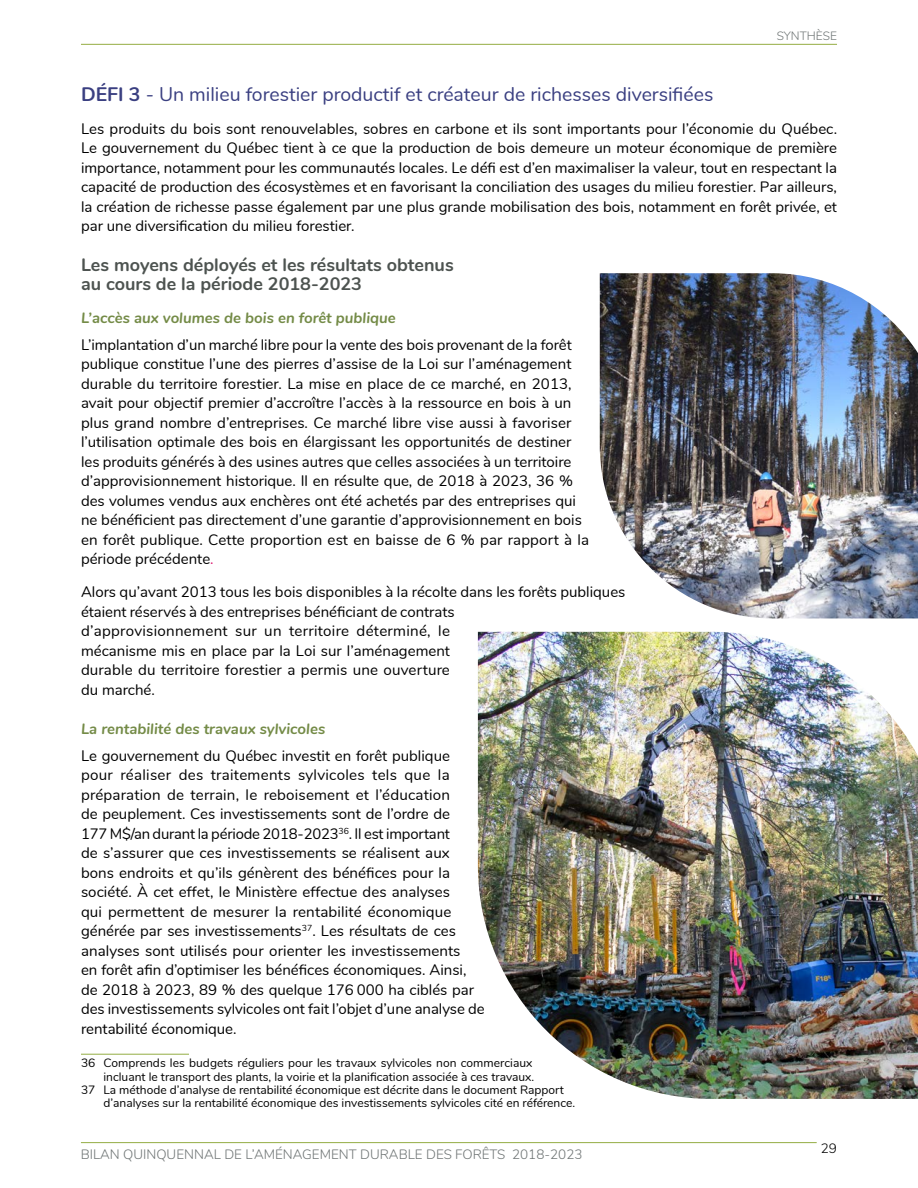
<style>
.page{position:relative;width:918px;height:1188px;background:#fff}
.page>*{position:absolute;margin:0;border:0;box-sizing:border-box;transform-origin:0 0}
.t1{font:19.5px "Nunito";color:#3a3f81}
.t2{font:700 18px/19.5px "Nunito";color:#4d5350}
.t3{font:15px/19.5px "Nunito";color:#000}
.t4{font:italic 700 15px "Nunito";color:#748b47}
.t5{font:300 13.5px "Nunito";color:#6d7373}
.t6{font:300 13.5px "Nunito";color:#000}
.Notes{font:12px/13.2px "Nunito";color:#000;text-align:right}
.t7{font:300 12px "Nunito";letter-spacing:-.005em;color:#6d7373}
.s1{font-weight:700}
.s2{color:#dc176f}
</style>
<div class="page">
<hr style="left:81px;top:44px;width:756px;height:1px;background:#94ad43">
<hr style="left:81px;top:1142px;width:736px;height:1px;background:#94ad43">
<hr style="left:81px;top:1054px;width:108px;height:1px;background:#94ad43">
<img style="left:478px;top:632px;width:440px;height:467px">
<img style="left:600px;top:273px;width:318px;height:345px">
<p class="t7" style="left:777px;top:27px;width:54px">SYNTHÈSE</p>
<h3 class="t1" style="left:81px;top:80px;width:634px"><span class="s1">DÉFI 3</span> - Un milieu forestier productif et créateur de richesses diversifiées</h3>
<p class="t3" style="left:81px;top:118px;width:758px;text-align:justify">Les produits du bois sont renouvelables, sobres en carbone et ils sont importants pour l’économie du Québec.<br>Le gouvernement du Québec tient à ce que la production de bois demeure un moteur économique de première importance, notamment pour les communautés locales. Le défi est d’en maximaliser la valeur, tout en respectant la capacité de production des écosystèmes et en favorisant la conciliation des usages du milieu forestier. Par ailleurs, la création de richesse passe également par une plus grande mobilisation des bois, notamment en forêt privée, et par une diversification du milieu forestier.</p>
<h4 class="t2" style="left:81px;top:254px;width:374px">Les moyens déployés et les résultats obtenus au cours de la période 2018-2023</h4>
<h5 class="t4" style="left:81px;top:307px;width:316px">L’accès aux volumes de bois en forêt publique</h5>
<p class="t3" style="left:81px;top:334px;width:510px">L’implantation d’un marché libre pour la vente des bois provenant de la forêt publique constitue l’une des pierres d’assise de la Loi sur l’aménagement durable du territoire forestier. La mise en place de ce marché, en 2013, avait pour objectif premier d’accroître l’accès à la ressource en bois à un plus grand nombre d’entreprises. Ce marché libre vise aussi à favoriser l’utilisation optimale des bois en élargissant les opportunités de destiner les produits générés à des usines autres que celles associées à un territoire d’approvisionnement historique. Il en résulte que, de 2018 à 2023, 36 % des volumes vendus aux enchères ont été achetés par des entreprises qui ne bénéficient pas directement d’une garantie d’approvisionnement en bois en forêt publique. Cette proportion est en baisse de 6 % par rapport à la période précédente<span class="s2">.</span></p>
<p class="t3" style="left:81px;top:581px;width:546px">Alors qu’avant 2013 tous les bois disponibles à la récolte dans les forêts publiques étaient réservés à des entreprises bénéficiant de contrats<br>d’approvisionnement sur un territoire déterminé, le<br>mécanisme mis en place par la Loi sur l’aménagement<br>durable du territoire forestier a permis une ouverture<br>du marché.</p>
<h5 class="t4" style="left:81px;top:718px;width:246px">La rentabilité des travaux sylvicoles</h5>
<p class="t3" style="left:81px;top:745px;width:405px">Le gouvernement du Québec investit en forêt publique pour réaliser des traitements sylvicoles tels que la préparation de terrain, le reboisement et l’éducation<br>de peuplement. Ces investissements sont de l’ordre de<br>177 M$/an durant la période 2018-2023<sup>36</sup>. Il est important<br>de s’assurer que ces investissements se réalisent aux bons endroits et qu’ils génèrent des bénéfices pour la société. À cet effet, le Ministère effectue des analyses<br>qui permettent de mesurer la rentabilité économique générée par ses investissements<sup>37</sup>. Les résultats de ces analyses sont utilisés pour orienter les investissements<br>en forêt afin d’optimiser les bénéfices économiques. Ainsi, de 2018 à 2023, 89 % des quelque 176 000 ha ciblés par des investissements sylvicoles ont fait l’objet d’une analyse de rentabilité économique.</p>
<p class="Notes" style="left:81px;top:1056px;width:455px">36 Comprends les budgets réguliers pour les travaux sylvicoles non commerciaux incluant le transport des plants, la voirie et la planification associée à ces travaux.</p>
<p class="Notes" style="left:104px;top:1082px;width:473px;text-align:left;text-indent:-22px">37 La méthode d’analyse de rentabilité économique est décrite dans le document Rapport d’analyses sur la rentabilité économique des investissements sylvicoles cité en référence.</p>
<p class="t5" style="left:81px;top:1144px;width:503px">BILAN QUINQUENNAL DE L’AMÉNAGEMENT DURABLE DES FORÊTS 2018-2023</p>
<p class="t6" style="left:821px;top:1138px;width:18px">29</p>
</div>
